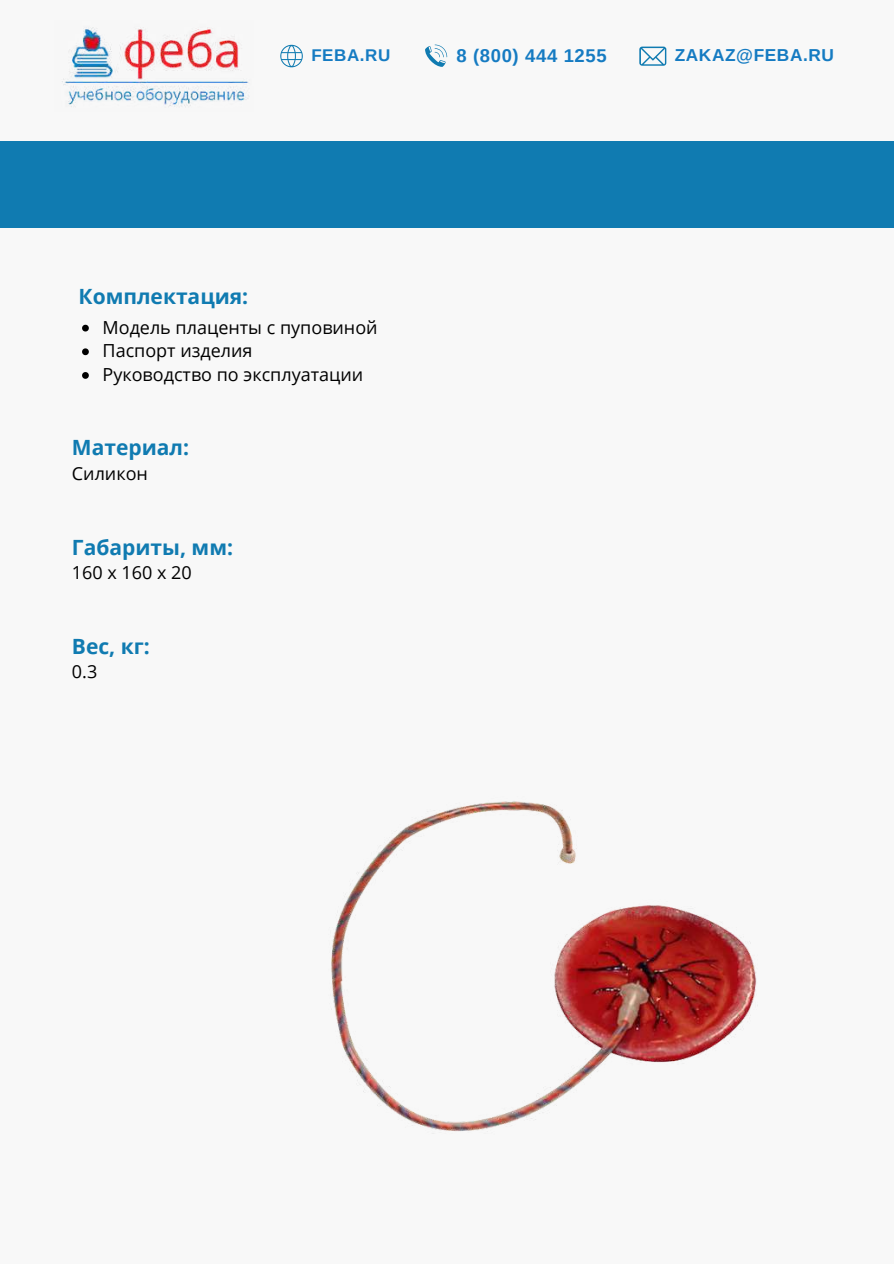
<style>
.page{position:relative;width:894px;height:1264px;background:#fff}
.page>*{position:absolute;margin:0;border:0;box-sizing:border-box;transform-origin:0 0}
.t1{font:700 21px "Open Sans";color:#107bb1}
.t2{font:700 18.45px "Arimo";letter-spacing:.035em;color:#157bc2}
.t3{font:18px/23.7px "Open Sans";color:#000}
.t4{font:700 17.25px "Arimo";letter-spacing:.035em;color:#157bc2}
.t5{font:700 16.95px "Arimo";letter-spacing:.035em;color:#157bc2}
</style>
<div class="page">
<div style="left:0;top:0;width:893px;height:1263px;background:#f8f8f8"></div>
<img style="left:62px;top:27px;width:187px;height:80px">
<div style="left:0;top:141px;width:893px;height:87px;background:#107bb1"></div>
<svg style="left:639px;top:47px;width:27px;height:19px"></svg>
<svg style="left:425px;top:45px;width:22px;height:22px"></svg>
<svg style="left:280px;top:45px;width:23px;height:22px"></svg>
<img style="left:331px;top:801px;width:426px;height:330px">
<svg style="left:82px;top:325px;width:7px;height:6px"></svg>
<svg style="left:82px;top:348px;width:7px;height:7px"></svg>
<svg style="left:82px;top:372px;width:7px;height:7px"></svg>
<p class="t5" style="left:311px;top:44px;width:81px">FEBA.RU</p>
<p class="t2" style="left:456px;top:43px;width:152px">8 (800) 444 1255</p>
<p class="t4" style="left:674px;top:43px;width:161px">ZAKAZ@FEBA.RU</p>
<p class="t1" style="left:79px;top:282px;width:171px">Комплектация:</p>
<p class="t3" style="left:102px;top:315px;width:276px">Модель плаценты с пуповиной<br>Паспорт изделия<br>Руководство по эксплуатации</p>
<p class="t1" style="left:72px;top:433px;width:119px">Материал:</p>
<p class="t3" style="left:72px;top:461px;width:77px">Силикон</p>
<p class="t1" style="left:72px;top:532px;width:162px">Габариты, мм:</p>
<p class="t3" style="left:72px;top:560px;width:121px">160 х 160 х 20</p>
<p class="t1" style="left:72px;top:631px;width:79px">Вес, кг:</p>
<p class="t3" style="left:72px;top:659px;width:27px">0.3</p>
</div>
